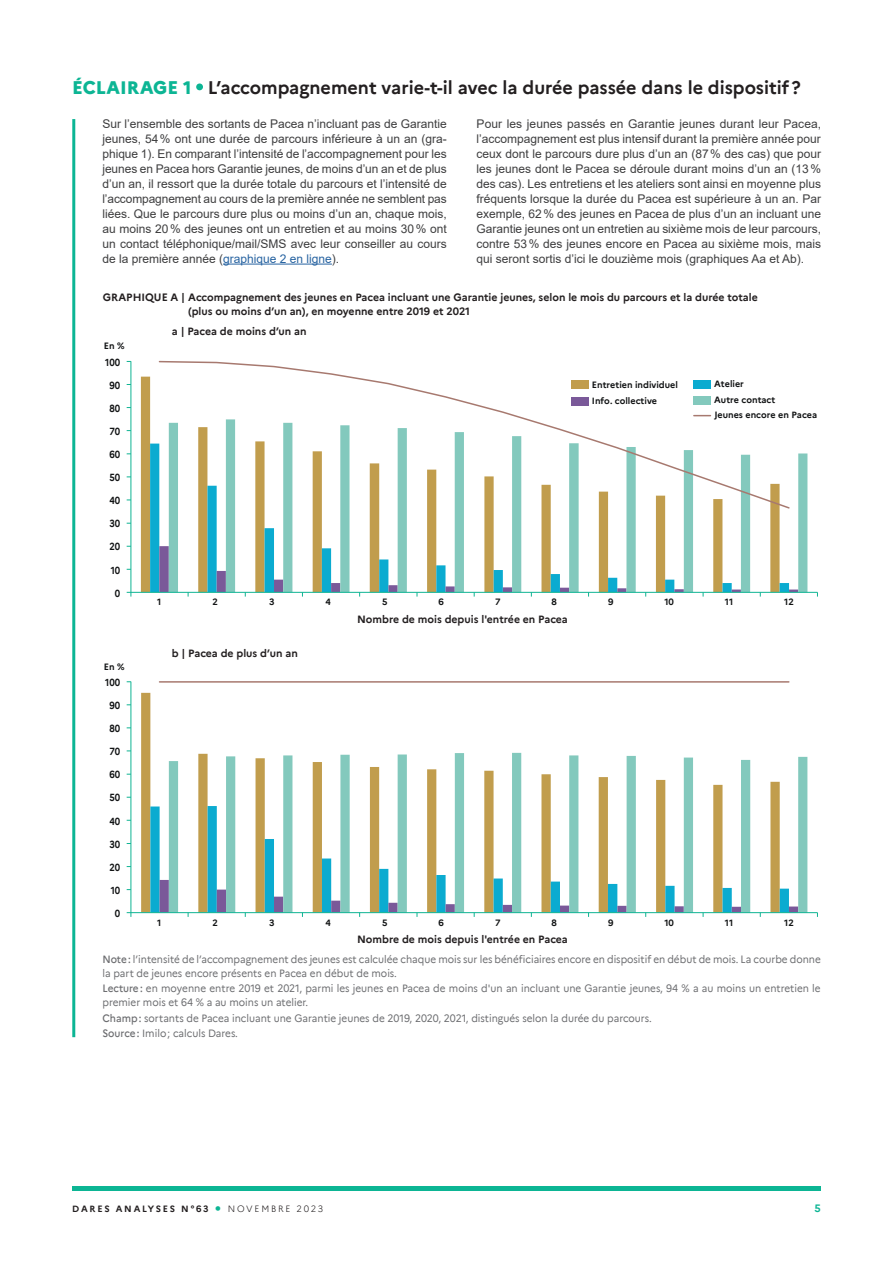
<style>
.page{position:relative;width:893px;height:1263px;background:#fff}
.page>*{position:absolute;margin:0;border:0;box-sizing:border-box;transform-origin:0 0}
.t1{font:700 18px "Marianne";color:#231f20}
.t2{font:12px/15px "Arial";color:#3e3e3f;text-align:justify}
.t3{font:10.5px/13.5px "Marianne";color:#6c6d70;scale:.95 1}
.t4{font:700 10.5px/13.5px "Marianne";color:#231f20}
.t5{font:700 10.5px "Marianne";color:#0cb594}
.t6{font:700 10.05px "Marianne";color:#111314;scale:.89 1}
.t7{font:700 9px/15.6px "Marianne";color:#111314}
.t8{font:700 9px "Marianne";letter-spacing:.2em;color:#231f20}
.t9{font:300 9px "Marianne";letter-spacing:.2em;color:#231f20}
.s1{font-weight:800;color:#0cb594}
.s2{color:#2763a1}
.s3{font-weight:500}
.s4{font-size:21px;color:#0cb594}
</style>
<div class="page">
<div style="left:72px;top:1186px;width:749px;height:5px;background:#0cb594"></div>
<svg style="left:196px;top:83px;width:7px;height:7px"></svg>
<hr style="left:223px;top:264px;width:109px;height:1px;background:#2763a1">
<hr style="left:72px;top:119px;width:3px;height:918px;background:#0cb594">
<svg style="left:169px;top:453px;width:638px;height:139px"></svg>
<svg style="left:158px;top:360px;width:633px;height:150px"></svg>
<div style="left:572px;top:380px;width:17px;height:9px;background:#c19d4d"></div>
<div style="left:694px;top:380px;width:17px;height:9px;background:#0babd0"></div>
<div style="left:572px;top:397px;width:17px;height:8px;background:#7a5999"></div>
<div style="left:694px;top:396px;width:17px;height:8px;background:#83c9bd"></div>
<svg style="left:694px;top:415px;width:16px;height:1px"></svg>
<svg style="left:159px;top:546px;width:639px;height:51px"></svg>
<hr style="left:131px;top:361px;width:1px;height:236px;background:#0fb493">
<hr style="left:127px;top:592px;width:690px;height:1px;background:#0fb493">
<hr style="left:131px;top:681px;width:1px;height:236px;background:#0fb493">
<svg style="left:141px;top:693px;width:380px;height:219px"></svg>
<svg style="left:150px;top:806px;width:19px;height:106px"></svg>
<svg style="left:160px;top:880px;width:638px;height:37px"></svg>
<svg style="left:169px;top:753px;width:638px;height:159px"></svg>
<hr style="left:160px;top:681px;width:629px;height:2px;background:#a7796f">
<hr style="left:127px;top:912px;width:690px;height:1px;background:#0fb493">
<h1 class="t1" style="left:72px;top:73px;width:730px"><span class="s1">ÉCLAIRAGE 1</span> L’accompagnement varie-t-il avec la durée passée dans le dispositif?</h1>
<p class="t2" style="left:102px;top:116px;width:346px">Sur l’ensemble des sortants de Pacea n’incluant pas de Garantie jeunes, 54% ont une durée de parcours inférieure à un an (gra&shy;phique 1). En comparant l’intensité de l’accompagnement pour les jeunes en Pacea hors Garantie jeunes, de moins d’un an et de plus d’un an, il ressort que la durée totale du parcours et l’intensité de l’accompagnement au cours de la première année ne semblent pas liées. Que le parcours dure plus ou moins d’un an, chaque mois, au moins 20% des jeunes ont un entretien et au moins 30% ont un contact téléphonique/mail/SMS avec leur conseiller au cours de la première année (<span class="s2">graphique 2 en ligne</span>).</p>
<p class="t2" style="left:477px;top:116px;width:346px">Pour les jeunes passés en Garantie jeunes durant leur Pacea, l’accompagnement est plus intensif durant la première année pour ceux dont le parcours dure plus d’un an (87% des cas) que pour les jeunes dont le Pacea se déroule durant moins d’un an (13% des cas). Les entretiens et les ateliers sont ainsi en moyenne plus fréquents lorsque la durée du Pacea est supérieure à un an. Par exemple, 62% des jeunes en Pacea de plus d’un an incluant une Garantie jeunes ont un entretien au sixième mois de leur parcours, contre 53% des jeunes encore en Pacea au sixième mois, mais qui seront sortis d’ici le douzième mois (graphiques Aa et Ab).</p>
<p class="t4" style="left:188px;top:290px;width:571px;text-indent:-85px">GRAPHIQUE A | Accompagnement des jeunes en Pacea incluant une Garantie jeunes, selon le mois du parcours et la durée totale (plus ou moins d’un an), en moyenne entre 2019 et 2021</p>
<p class="t4" style="left:172px;top:324px;width:136px">a | Pacea de moins d’un an</p>
<p class="t7" style="left:104px;top:337px;width:22px">En %</p>
<p class="t6" style="left:105px;top:354px;width:18px">100</p>
<p class="t6" style="left:109px;top:377px;width:14px">90</p>
<p class="t6" style="left:109px;top:400px;width:14px">80</p>
<p class="t6" style="left:109px;top:424px;width:14px">70</p>
<p class="t6" style="left:109px;top:447px;width:14px">60</p>
<p class="t6" style="left:109px;top:470px;width:14px">50</p>
<p class="t6" style="left:109px;top:493px;width:14px">40</p>
<p class="t6" style="left:109px;top:516px;width:14px">30</p>
<p class="t6" style="left:109px;top:539px;width:14px">20</p>
<p class="t6" style="left:111px;top:562px;width:12px">10</p>
<p class="t6" style="left:115px;top:585px;width:8px">0</p>
<p class="t7" style="left:104px;top:658px;width:22px">En %</p>
<p class="t6" style="left:105px;top:675px;width:18px">100</p>
<p class="t6" style="left:109px;top:698px;width:14px">90</p>
<p class="t6" style="left:109px;top:721px;width:14px">80</p>
<p class="t6" style="left:109px;top:744px;width:14px">70</p>
<p class="t6" style="left:109px;top:767px;width:14px">60</p>
<p class="t6" style="left:109px;top:790px;width:14px">50</p>
<p class="t6" style="left:109px;top:813px;width:14px">40</p>
<p class="t6" style="left:109px;top:836px;width:14px">30</p>
<p class="t6" style="left:109px;top:859px;width:14px">20</p>
<p class="t6" style="left:111px;top:882px;width:12px">10</p>
<p class="t6" style="left:115px;top:906px;width:8px">0</p>
<p class="t7" style="left:592px;top:377px;width:87px">Entretien individuel</p>
<p class="t7" style="left:714px;top:375px;width:31px">Atelier</p>
<p class="t7" style="left:592px;top:392px;width:67px">Info. collective</p>
<p class="t7" style="left:714px;top:391px;width:105px">Autre contact<br>Jeunes encore en Pacea</p>
<p class="t7" style="left:157px;top:593px;width:6px">1</p>
<p class="t7" style="left:213px;top:593px;width:7px">2</p>
<p class="t7" style="left:269px;top:593px;width:7px">3</p>
<p class="t7" style="left:325px;top:593px;width:7px">4</p>
<p class="t7" style="left:382px;top:593px;width:7px">5</p>
<p class="t7" style="left:438px;top:593px;width:7px">6</p>
<p class="t7" style="left:495px;top:593px;width:7px">7</p>
<p class="t7" style="left:551px;top:593px;width:7px">8</p>
<p class="t7" style="left:608px;top:593px;width:7px">9</p>
<p class="t7" style="left:664px;top:593px;width:11px">10</p>
<p class="t7" style="left:725px;top:593px;width:10px">11</p>
<p class="t7" style="left:784px;top:593px;width:11px">12</p>
<p class="t4" style="left:172px;top:646px;width:128px">b | Pacea de plus d’un an</p>
<p class="t4" style="left:357px;top:612px;width:212px">Nombre de mois depuis l'entrée en Pacea</p>
<p class="t7" style="left:157px;top:914px;width:6px">1</p>
<p class="t7" style="left:213px;top:914px;width:7px">2</p>
<p class="t7" style="left:269px;top:914px;width:7px">3</p>
<p class="t7" style="left:325px;top:914px;width:7px">4</p>
<p class="t7" style="left:382px;top:914px;width:7px">5</p>
<p class="t7" style="left:438px;top:914px;width:7px">6</p>
<p class="t7" style="left:495px;top:914px;width:7px">7</p>
<p class="t7" style="left:551px;top:914px;width:7px">8</p>
<p class="t7" style="left:608px;top:914px;width:7px">9</p>
<p class="t7" style="left:664px;top:914px;width:11px">10</p>
<p class="t7" style="left:725px;top:914px;width:10px">11</p>
<p class="t7" style="left:784px;top:914px;width:11px">12</p>
<p class="t4" style="left:357px;top:932px;width:212px">Nombre de mois depuis l'entrée en Pacea</p>
<p class="t3" style="left:102px;top:952px;width:758px"><span class="s3">Note:</span> l’intensité de l’accompagnement des jeunes est calculée chaque mois sur les bénéficiaires encore en dispositif en début de mois. La courbe donne la part de jeunes encore présents en Pacea en début de mois.</p>
<p class="t3" style="left:102px;top:981px;width:758px"><span class="s3">Lecture:</span> en moyenne entre 2019 et 2021, parmi les jeunes en Pacea de moins d'un an incluant une Garantie jeunes, 94 % a au moins un entretien le premier mois et 64 % a au moins un atelier.</p>
<p class="t3" style="left:102px;top:1009px;width:580px;line-height:15.6px"><span class="s3">Champ:</span> sortants de Pacea incluant une Garantie jeunes de 2019, 2020, 2021, distingués selon la durée du parcours.<br><span class="s3">Source:</span> Imilo; calculs Dares.</p>
<p class="t8" style="left:72px;top:1202px;width:138px">DARES ANALYSES N°63</p>
<p class="t9" style="left:215px;top:1202px;width:110px"><span class="s4">•</span> NOVEMBRE 2023</p>
<p class="t5" style="left:814px;top:1200px;width:8px">5</p>
</div>
